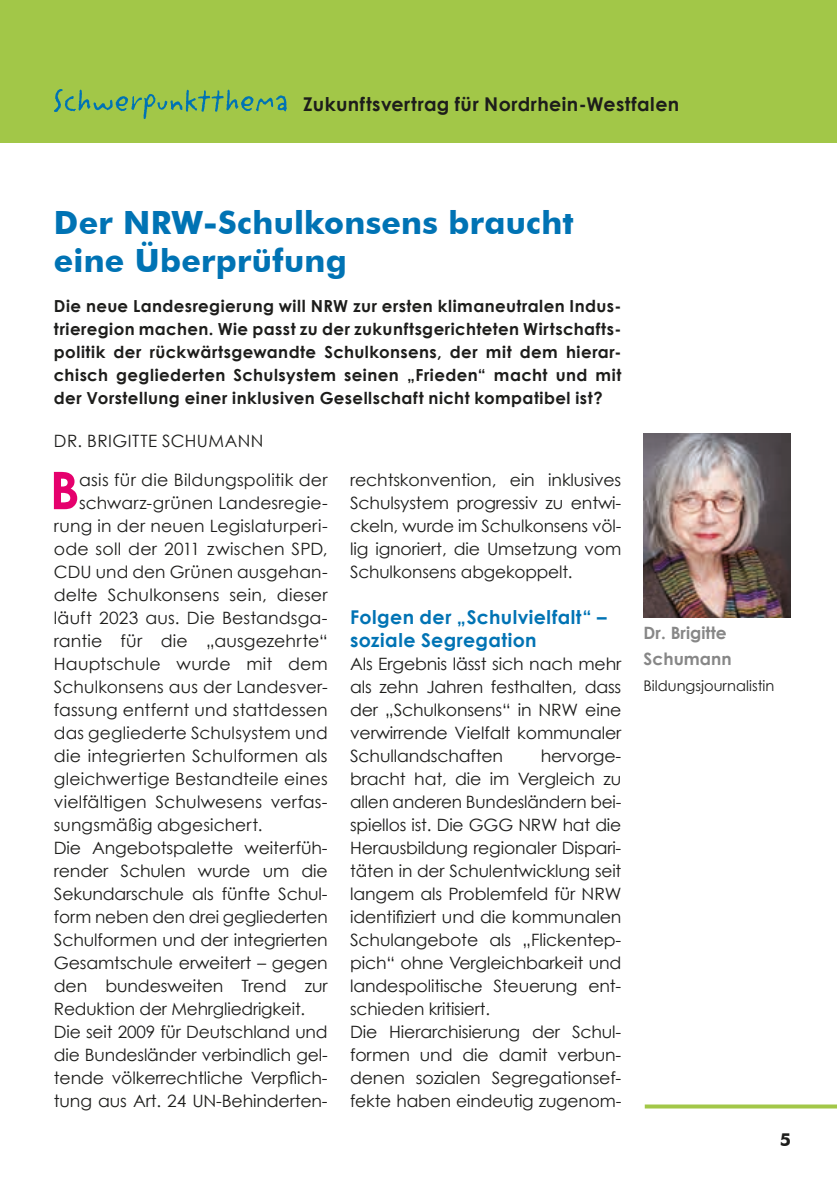
<style>
.page{position:relative;width:837px;height:1191px;background:#fff}
.page>*{position:absolute;margin:0;border:0;box-sizing:border-box;transform-origin:0 0}
.t1{font:700 52px "Century Gothic";color:#e5006d}
.t2{font:700 32px/38px "Futura BT";letter-spacing:.01em;color:#0073b4}
.t3{font:700 19px/23px "Century Gothic";letter-spacing:.025em;color:#0073b4}
.t4{font:700 19px "Century Gothic";letter-spacing:.02em;color:#1d1d1b}
.t5{font:700 18px "Futura BT";color:#1d1d1b}
.t6{font:17px/23px "Century Gothic";letter-spacing:-.01em;color:#1d1d1b;text-align:justify}
.t7{font:17px "Century Gothic";letter-spacing:.01em;color:#1d1d1b}
.t8{font:17px "Century Gothic";letter-spacing:.03em;color:#1d1d1b}
.t9{font:700 17px/26px "Century Gothic";letter-spacing:.005em;color:#878787}
.t10{font:700 16.6px/23px "Century Gothic";letter-spacing:.03em;color:#1d1d1b;text-align:justify}
.t11{font:14.6px "Century Gothic";color:#1d1d1b}
</style>
<div class="page">
<div style="left:0;top:0;width:836px;height:143px;background:#a2c748"></div>
<svg style="left:644px;top:1104px;width:192px;height:4px"></svg>
<svg style="left:54px;top:89px;width:233px;height:30px"></svg>
<img style="left:643px;top:434px;width:147px;height:184px">
<p class="t4" style="left:303px;top:92px;width:377px">Zukunftsvertrag für Nordrhein-Westfalen</p>
<h2 class="t2" style="left:54px;top:203px;width:521px">Der NRW-Schulkonsens braucht eine Überprüfung</h2>
<p class="t10" style="left:54px;top:294px;width:568px">Die neue Landesregierung will NRW zur ersten klimaneutralen Indus&shy;trieregion machen. Wie passt zu der zukunftsgerichteten Wirtschafts&shy;politik der rückwärtsgewandte Schulkonsens, der mit dem hierar&shy;chisch gegliederten Schulsystem seinen „Frieden“ macht und mit der Vorstellung einer inklusiven Gesellschaft nicht kompatibel ist?</p>
<p class="t8" style="left:54px;top:431px;width:211px">DR. BRIGITTE SCHUMANN</p>
<h1 class="t1" style="left:50px;top:457px;width:32px">B</h1>
<p class="t7" style="left:79px;top:469px;width:250px">asis für die Bildungspolitik der</p>
<p class="t6" style="left:350px;top:468px;width:273px">rechtskonvention, ein inklusives Schulsystem progressiv zu entwi&shy;ckeln, wurde im Schulkonsens völ&shy;lig ignoriert, die Umsetzung vom Schulkonsens abgekoppelt.</p>
<p class="t3" style="left:350px;top:605px;width:258px">Folgen der „Schulvielfalt“ – soziale Segregation</p>
<p class="t6" style="left:350px;top:652px;width:273px">Als Ergebnis lässt sich nach mehr als zehn Jahren festhalten, dass der „Schulkonsens“ in NRW eine verwirrende Vielfalt kommunaler Schullandschaften</p>
<p class="t7" style="left:79px;top:492px;width:250px">schwarz-grünen Landesregie-</p>
<p class="t7" style="left:54px;top:515px;width:275px">rung in der neuen Legislaturperi-</p>
<p class="t7" style="left:54px;top:538px;width:275px">ode soll der 2011 zwischen SPD,</p>
<p class="t7" style="left:54px;top:561px;width:275px">CDU und den Grünen ausgehan-</p>
<p class="t7" style="left:54px;top:584px;width:275px">delte Schulkonsens sein, dieser</p>
<p class="t7" style="left:54px;top:607px;width:275px">läuft 2023 aus. Die Bestandsga-</p>
<p class="t7" style="left:54px;top:630px;width:275px">rantie für die „ausgezehrte“</p>
<p class="t7" style="left:54px;top:653px;width:275px">Hauptschule wurde mit dem</p>
<p class="t7" style="left:54px;top:676px;width:275px">Schulkonsens aus der Landesver-</p>
<p class="t7" style="left:54px;top:699px;width:275px">fassung entfernt und stattdessen</p>
<p class="t7" style="left:54px;top:722px;width:275px">das gegliederte Schulsystem und</p>
<p class="t7" style="left:54px;top:745px;width:275px">die integrierten Schulformen als</p>
<p class="t7" style="left:54px;top:768px;width:275px">gleichwertige Bestandteile eines</p>
<p class="t7" style="left:54px;top:791px;width:275px">vielfältigen Schulwesens verfas-</p>
<p class="t7" style="left:54px;top:814px;width:210px">sungsmäßig abgesichert.</p>
<p class="t6" style="left:54px;top:836px;width:275px">Die Angebotspalette weiterfüh-</p>
<p class="t6" style="left:54px;top:859px;width:275px">render Schulen wurde um die</p>
<p class="t6" style="left:54px;top:882px;width:275px">Sekundarschule als fünfte Schul-</p>
<p class="t6" style="left:54px;top:905px;width:275px">form neben den drei gegliederten</p>
<p class="t6" style="left:54px;top:928px;width:275px">Schulformen und der integrierten</p>
<p class="t6" style="left:54px;top:951px;width:275px">Gesamtschule erweitert – gegen</p>
<p class="t6" style="left:54px;top:974px;width:275px">den bundesweiten Trend zur</p>
<p class="t6" style="left:54px;top:997px;width:253px">Reduktion der Mehrgliedrigkeit.</p>
<p class="t6" style="left:54px;top:1020px;width:275px">Die seit 2009 für Deutschland und</p>
<p class="t6" style="left:54px;top:1043px;width:275px">die Bundesländer verbindlich gel-</p>
<p class="t6" style="left:54px;top:1066px;width:275px">tende völkerrechtliche Verpflich-</p>
<p class="t6" style="left:54px;top:1089px;width:275px">tung aus Art. 24 UN-Behinderten-</p>
<p class="t6" style="left:350px;top:744px;width:273px;text-align:left;text-indent:190px">hervorge&shy;bracht hat, die im Vergleich zu allen anderen Bundesländern bei&shy;spiellos ist. Die GGG NRW hat die<br>Herausbildung regionaler Dispari&shy;täten in der Schulentwicklung seit langem als Problemfeld für NRW identifiziert und die kommunalen<br>Schulangebote als „Flickentep&shy;pich“ ohne Vergleichbarkeit und landespolitische Steuerung ent&shy;schieden kritisiert.<br>Die Hierarchisierung der Schul&shy;formen und die damit verbun&shy;denen sozialen Segregationsef&shy;fekte haben eindeutig zugenom-</p>
<p class="t9" style="left:643px;top:620px;width:90px">Dr. Brigitte<br>Schumann</p>
<p class="t11" style="left:643px;top:677px;width:132px">Bildungsjournalistin</p>
<p class="t5" style="left:779px;top:1128px;width:13px">5</p>
</div>
